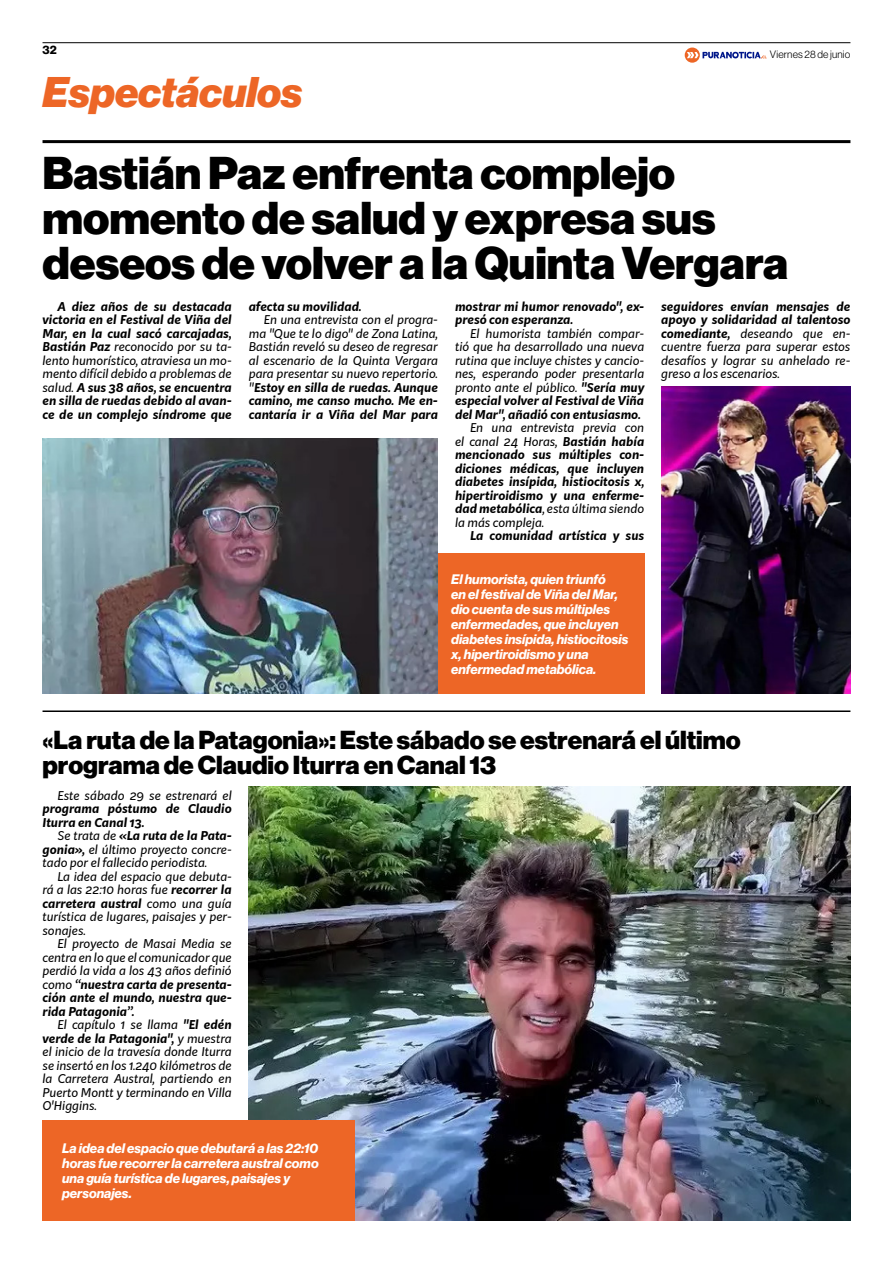
<style>
.page{position:relative;width:893px;height:1263px;background:#fff}
.page>*{position:absolute;margin:0;border:0;box-sizing:border-box;transform-origin:0 0}
.t1{font:45px/45px "N Haas Grotesk DS Pro 95 Blk";color:#000}
.t2{font:42px "N Haas Grotesk DS Pro 96 Blk It";color:#ed6626}
.t3{font:25.5px/25.5px "N Haas Grotesk DS Pro 95 Blk";color:#000}
.t4{font:13.5px/15px "N Haas Grotesk DS Pro 76 Bd It";color:#fff}
.t5{font:italic 12px/13.5px "Kit Sans";color:#000;text-align:justify}
.t6{font:italic 700 12px/13.5px "Kit Sans";color:#000}
.t7{font:12px "N Haas Grotesk DS Pro 75 Bd";color:#000}
.t8{font:10.5px "N Haas Grotesk DS Pro 45 Lt";letter-spacing:.015em;color:#000}
.s1{font-weight:400}
.s2{font-weight:700}
</style>
<div class="page">
<hr style="left:43px;top:140px;width:807px;height:3px;background:#000">
<hr style="left:43px;top:42px;width:807px;height:1px;background:#000">
<hr style="left:43px;top:710px;width:807px;height:2px;background:#000">
<img style="left:43px;top:438px;width:395px;height:255px">
<div style="left:438px;top:553px;width:206px;height:140px;background:#ed6626"></div>
<img style="left:249px;top:787px;width:601px;height:433px">
<div style="left:43px;top:1120px;width:312px;height:100px;background:#ed6626"></div>
<svg style="left:685px;top:48px;width:82px;height:15px"></svg>
<img style="left:661px;top:387px;width:189px;height:306px">
<p class="t7" style="left:43px;top:43px;width:16px">32</p>
<h2 class="t2" style="left:43px;top:67px;width:262px">Espectáculos</h2>
<p class="t8" style="left:770px;top:49px;width:82px">Viernes 28 de junio</p>
<h1 class="t1" style="left:43px;top:151px;width:747px">Bastián Paz enfrenta complejo momento de salud y expresa sus deseos de volver a la Quinta Vergara</h1>
<p class="t6" style="left:43px;top:299px;width:191px;text-align:justify;text-indent:15px">A diez años de su destacada victoria en el Festival de Viña del Mar, en la cual sacó carcajadas, Bastián Paz <span class="s1">reconocido por su ta&shy;lento humorístico, atraviesa un mo&shy;mento difícil debido a problemas de salud.</span> A sus 38 años, se encuentra en silla de ruedas debido al avan&shy;ce de un complejo síndrome que</p>
<p class="t6" style="left:249px;top:299px;width:114px">afecta su movilidad.</p>
<p class="t5" style="left:249px;top:312px;width:191px;text-indent:15px">En una entrevista con el progra&shy;ma "Que te lo digo" de Zona Latina, Bastián reveló su deseo de regresar al escenario de la Quinta Vergara para presentar su nuevo repertorio. "<span class="s2">Estoy en silla de ruedas. Aunque camino, me canso mucho. Me en&shy;cantaría ir a Viña del Mar para</span></p>
<p class="t6" style="left:455px;top:299px;width:191px">mostrar mi humor renovado", ex&shy;presó con esperanza.</p>
<p class="t5" style="left:455px;top:326px;width:191px;text-indent:15px">El humorista también compar&shy;tió que ha desarrollado una nueva rutina que incluye chistes y cancio&shy;nes, esperando poder presentarla pronto ante el público. <span class="s2">"Sería muy especial volver al Festival de Viña del Mar", añadió con entusiasmo.</span></p>
<p class="t6" style="left:455px;top:420px;width:191px;text-align:justify;text-indent:15px"><span class="s1">En una entrevista previa con el canal 24 Horas,</span> Bastián había mencionado sus múltiples con&shy;diciones médicas, que incluyen diabetes insípida, histiocitosis x, hipertiroidismo y una enferme&shy;dad metabólica<span class="s1">, esta última siendo la más compleja.</span></p>
<p class="t6" style="left:470px;top:528px;width:176px">La comunidad artística y sus</p>
<p class="t4" style="left:451px;top:571px;width:179px">El humorista, quien triunfó<br>en el festival de Viña del Mar, dio cuenta de sus múltiples enfermedades, que incluyen diabetes insípida, histiocitosis x, hipertiroidismo y una enfermedad metabólica.</p>
<p class="t5" style="left:661px;top:299px;width:191px"><span class="s2">seguidores envían mensajes de apoyo y solidaridad al talentoso comediante,</span> deseando que en&shy;cuentre fuerza para superar estos desafíos y lograr su anhelado re&shy;greso a los escenarios.</p>
<h3 class="t3" style="left:43px;top:727px;width:700px">«La ruta de la Patagonia»: Este sábado se estrenará el último programa de Claudio Iturra en Canal 13</h3>
<p class="t5" style="left:58px;top:788px;width:176px">Este sábado 29 se estrenará el</p>
<p class="t6" style="left:43px;top:801px;width:191px">programa póstumo de Claudio<br>Iturra en Canal 13.</p>
<p class="t5" style="left:43px;top:828px;width:191px;text-indent:15px">Se trata de <span class="s2">«La ruta de la Pata&shy;gonia»,</span> el último proyecto concre&shy;tado por el fallecido periodista.</p>
<p class="t5" style="left:43px;top:869px;width:191px;text-indent:15px">La idea del espacio que debuta&shy;rá a las 22:10 horas fue <span class="s2">recorrer la carretera austral</span> como una guía turística de lugares, paisajes y per&shy;sonajes.</p>
<p class="t5" style="left:43px;top:936px;width:191px;text-indent:15px">El proyecto de Masai Media se centra en lo que el comunicador que perdió la vida a los 43 años definió como <span class="s2">“nuestra carta de presenta&shy;ción ante el mundo, nuestra que&shy;rida Patagonia”.</span></p>
<p class="t5" style="left:43px;top:1017px;width:191px;text-indent:15px">El capítulo 1 se llama <span class="s2">"El edén verde de la Patagonia",</span> y muestra el inicio de la travesía donde Iturra se insertó en los 1.240 kilómetros de la Carretera Austral, partiendo en Puerto Montt y terminando en Villa O'Higgins.</p>
<p class="t4" style="left:62px;top:1141px;width:258px">La idea del espacio que debutará a las 22:10 horas fue recorrer la carretera austral como una guía turística de lugares, paisajes y personajes.</p>
</div>
